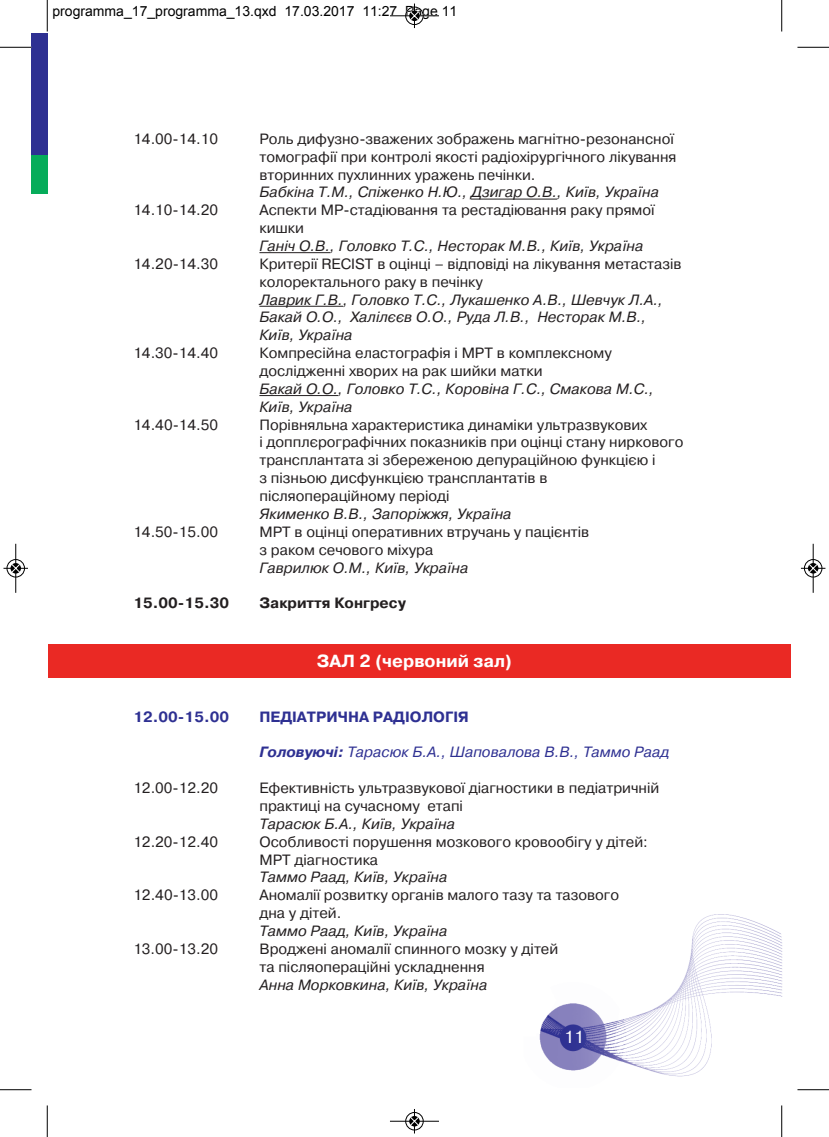
<style>
.page{position:relative;width:829px;height:1137px;background:#fff}
.page>*{position:absolute;margin:0;border:0;box-sizing:border-box;transform-origin:0 0}
.t1{font:700 17.5px "Pragmatica C";color:#fff}
.t2{font:17.5px "Pragmatica C";color:#fff}
.t3{font:14.88px/17.8px "Pragmatica C";color:#231f20}
.t4{font:italic 14.88px/17.8px "Pragmatica C";color:#231f20}
.t5{font:italic 14.88px "Pragmatica C";color:#2e3092}
.t6{font:700 14.88px "Pragmatica C";color:#2e3092}
.t7{font:700 14.88px "Pragmatica C";color:#231f20}
.t8{font:14px "Arial";color:#000}
.s1{font-weight:700}
</style>
<div class="page">
<div style="left:32px;top:33px;width:15px;height:122px;background:#2e3092"></div>
<img style="left:539px;top:914px;width:243px;height:163px">
<div style="left:32px;top:155px;width:15px;height:39px;background:#06ac5a"></div>
<div style="left:48px;top:644px;width:742px;height:33px;background:#ea2924"></div>
<hr style="left:471px;top:199px;width:86px;height:1px;background:#231f20">
<hr style="left:259px;top:252px;width:71px;height:1px;background:#231f20">
<hr style="left:259px;top:306px;width:84px;height:1px;background:#231f20">
<hr style="left:259px;top:395px;width:79px;height:1px;background:#231f20">
<hr style="left:47px;top:0;width:1px;height:32px;background:#000">
<hr style="left:0;top:47px;width:32px;height:1px;background:#000">
<hr style="left:781px;top:0;width:1px;height:32px;background:#000">
<hr style="left:797px;top:47px;width:32px;height:1px;background:#000">
<hr style="left:47px;top:1105px;width:1px;height:31px;background:#000">
<hr style="left:0;top:1089px;width:32px;height:1px;background:#000">
<hr style="left:781px;top:1105px;width:1px;height:31px;background:#000">
<hr style="left:797px;top:1089px;width:32px;height:1px;background:#000">
<div style="left:405px;top:6px;width:19px;height:19px;border:1px solid #fff;border-radius:50%"></div>
<hr style="left:390px;top:15px;width:49px;height:1px;background:#000">
<div style="left:405px;top:7px;width:18px;height:18px;border:1px solid #000;border-radius:50%"></div>
<svg style="left:410px;top:4px;width:9px;height:24px"></svg>
<div style="left:405px;top:1111px;width:19px;height:19px;border:1px solid #fff;border-radius:50%"></div>
<hr style="left:390px;top:1120px;width:49px;height:1px;background:#000">
<div style="left:405px;top:1112px;width:18px;height:17px;border:1px solid #000;border-radius:50%"></div>
<svg style="left:410px;top:1109px;width:9px;height:24px"></svg>
<div style="left:6px;top:559px;width:19px;height:18px;border:1px solid #fff;border-radius:50%"></div>
<hr style="left:15px;top:543px;width:1px;height:49px;background:#000">
<div style="left:7px;top:559px;width:18px;height:18px;border:1px solid #000;border-radius:50%"></div>
<svg style="left:4px;top:563px;width:24px;height:9px"></svg>
<hr style="left:813px;top:543px;width:1px;height:49px;background:#000">
<div style="left:804px;top:559px;width:18px;height:18px;border:1px solid #000;border-radius:50%"></div>
<div style="left:808px;top:563px;width:10px;height:10px;background:#000;border-radius:50%"></div>
<svg style="left:801px;top:563px;width:24px;height:9px"></svg>
<p class="t8" style="left:52px;top:3px;width:406px">programma_17_programma_13.qxd 17.03.2017 11:27 Page 11</p>
<p class="t3" style="left:133px;top:130px;width:86px">14.00-14.10</p>
<p class="t3" style="left:259px;top:130px;width:418px">Роль дифузно-зважених зображень магнітно-резонансної томографії при контролі якості радіохірургічного лікування вторинних пухлинних уражень печінки.</p>
<p class="t4" style="left:259px;top:183px;width:401px">Бабкіна Т.М., Спіженко Н.Ю., Дзигар О.В., Київ, Україна</p>
<p class="t3" style="left:133px;top:201px;width:86px">14.10-14.20</p>
<p class="t3" style="left:259px;top:201px;width:397px">Аспекти МР-стадіювання та рестадіювання раку прямої кишки</p>
<p class="t4" style="left:259px;top:237px;width:385px">Ганіч О.В., Головко Т.С., Несторак М.В., Київ, Україна</p>
<p class="t3" style="left:133px;top:255px;width:86px">14.20-14.30</p>
<p class="t3" style="left:259px;top:255px;width:423px">Критерії RECIST в оцінці – відповіді на лікування метастазів колоректального раку в печінку</p>
<p class="t4" style="left:259px;top:290px;width:405px">Лаврик Г.В., Головко Т.С., Лукашенко А.В., Шевчук Л.А.,<br>Бакай О.О., Халілєєв О.О., Руда Л.В., Несторак М.В.,<br>Київ, Україна</p>
<p class="t3" style="left:133px;top:344px;width:86px">14.30-14.40</p>
<p class="t3" style="left:259px;top:344px;width:354px">Компресійна еластографія і МРТ в комплексному дослідженні хворих на рак шийки матки</p>
<p class="t4" style="left:259px;top:380px;width:396px">Бакай О.О., Головко Т.С., Коровіна Г.С., Смакова М.С.,<br>Київ, Україна</p>
<p class="t3" style="left:133px;top:415px;width:86px">14.40-14.50</p>
<p class="t3" style="left:259px;top:415px;width:425px">Порівняльна характеристика динаміки ультразвукових<br>і допплєрографічних показників при оцінці стану ниркового трансплантата зі збереженою депураційною функцією і<br>з пізньою дисфункцією трансплантатів в післяопераційному періоді</p>
<p class="t4" style="left:259px;top:505px;width:254px">Якименко В.В., Запоріжжя, Україна</p>
<p class="t3" style="left:133px;top:522px;width:86px">14.50-15.00</p>
<p class="t3" style="left:259px;top:522px;width:331px">МРТ в оцінці оперативних втручань у пацієнтів з раком сечового міхура</p>
<p class="t4" style="left:259px;top:558px;width:210px">Гаврилюк О.М., Київ, Україна</p>
<p class="t7" style="left:133px;top:594px;width:97px">15.00-15.30</p>
<p class="t7" style="left:259px;top:594px;width:148px">Закриття Конгресу</p>
<p class="t1" style="left:317px;top:650px;width:197px">ЗАЛ 2 (червоний зал)</p>
<p class="t6" style="left:133px;top:707px;width:97px">12.00-15.00</p>
<p class="t6" style="left:259px;top:707px;width:211px">ПЕДІАТРИЧНА РАДІОЛОГІЯ</p>
<p class="t5" style="left:259px;top:743px;width:411px"><span class="s1">Головуючі:</span> Тарасюк Б.А., Шаповалова В.В., Таммо Раад</p>
<p class="t3" style="left:133px;top:779px;width:86px">12.00-12.20</p>
<p class="t3" style="left:259px;top:779px;width:401px">Ефективність ультразвукової діагностики в педіатричній практиці на сучасному етапі</p>
<p class="t4" style="left:259px;top:814px;width:197px">Тарасюк Б.А., Київ, Україна</p>
<p class="t3" style="left:133px;top:832px;width:86px">12.20-12.40</p>
<p class="t3" style="left:259px;top:832px;width:390px">Особливості порушення мозкового кровообігу у дітей:<br>МРТ діагностика</p>
<p class="t4" style="left:259px;top:868px;width:190px">Таммо Раад, Київ, Україна</p>
<p class="t3" style="left:133px;top:886px;width:86px">12.40-13.00</p>
<p class="t3" style="left:259px;top:886px;width:361px">Аномалії розвитку органів малого тазу та тазового дна у дітей.</p>
<p class="t4" style="left:259px;top:921px;width:190px">Таммо Раад, Київ, Україна</p>
<p class="t3" style="left:133px;top:939px;width:86px">13.00-13.20</p>
<p class="t3" style="left:259px;top:939px;width:300px">Вроджені аномалії спинного мозку у дітей та післяопераційні ускладнення</p>
<p class="t4" style="left:259px;top:975px;width:229px">Анна Морковкина, Київ, Україна</p>
<p class="t2" style="left:564px;top:1026px;width:22px">11</p>
</div>
